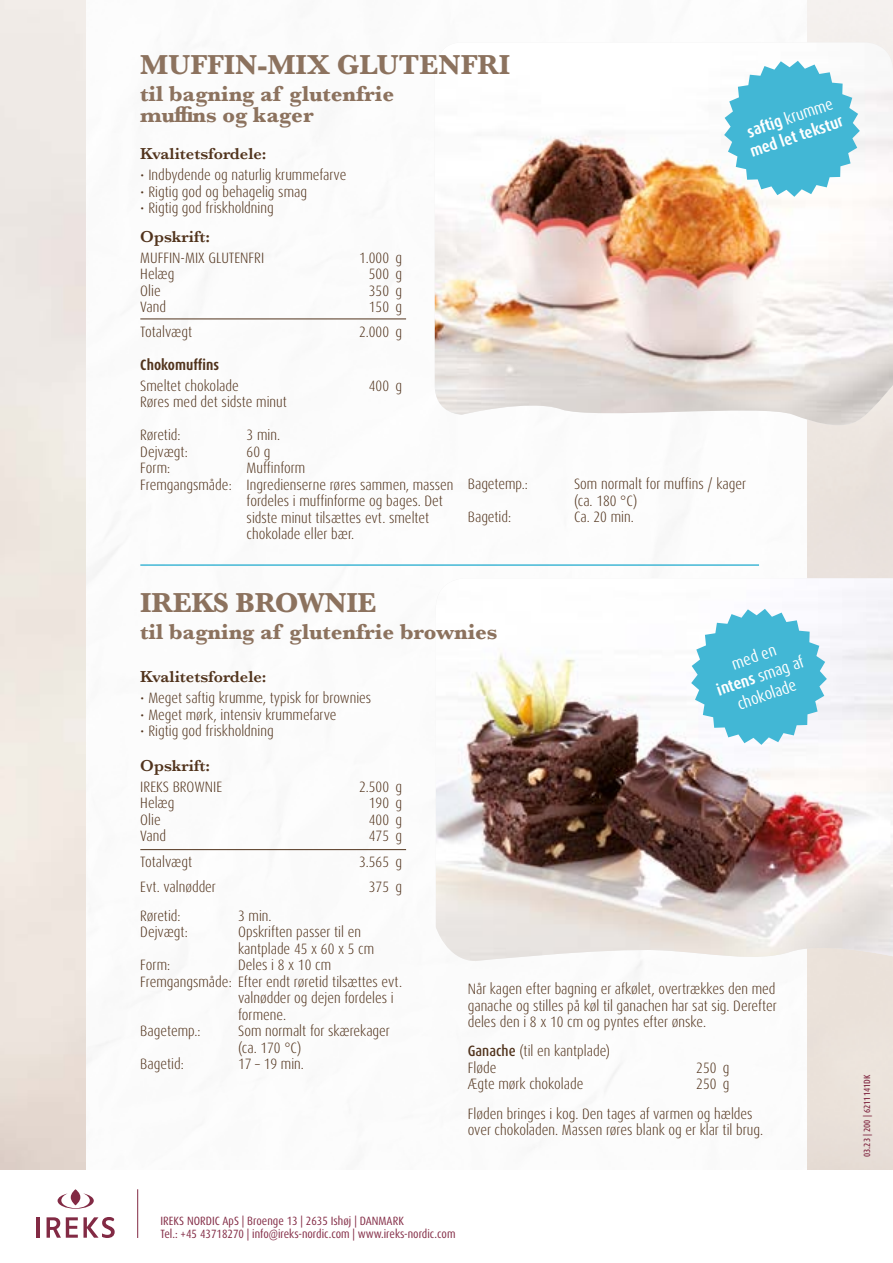
<style>
.page{position:relative;width:893px;height:1263px;background:#fff}
.page>*{position:absolute;margin:0;border:0;box-sizing:border-box;transform-origin:0 0}
.t1{font:700 28.5px "Baskerville";color:#8c725e}
.t2{font:700 22.5px/21px "Baskerville";color:#8c725e}
.t3{font:600 16.5px "Baskerville";color:#51331c}
.t4{font:condensed 16.5px/19.8px "Dax Pro";color:#fff;text-align:center}
.t5{font:700 condensed 16.5px/19.8px "Dax Pro";color:#fff}
.t6{font:300 condensed 15px/16.5px "Dax Pro";color:#51331c}
.t7{font:700 condensed 15px "Dax Pro";color:#51331c}
.t8{font:condensed 12px/13.5px "Dax Pro";color:#822a44}
.t9{font:500 condensed 9px "Dax Pro";color:#822a44}
.s1{font-weight:400}
.s2{font-weight:700}
.s3{font-weight:500}
</style>
<div class="page">
<img style="left:435px;top:43px;width:458px;height:384px">
<img style="left:436px;top:578px;width:457px;height:385px">
<hr style="left:140px;top:564px;width:619px;height:2px;background:#42b7d5">
<hr style="left:140px;top:319px;width:266px;height:1px;background:#51331c">
<hr style="left:140px;top:849px;width:266px;height:1px;background:#51331c">
<svg style="left:724px;top:61px;width:136px;height:136px"></svg>
<svg style="left:691px;top:609px;width:136px;height:136px"></svg>
<hr style="left:137px;top:1189px;width:1px;height:49px;background:#822a44">
<hr style="left:37px;top:1217px;width:3px;height:21px;background:#822a44">
<svg style="left:47px;top:1217px;width:68px;height:21px"></svg>
<svg style="left:58px;top:1189px;width:36px;height:20px"></svg>
<h1 class="t1" style="left:140px;top:44px;width:371px">MUFFIN-MIX GLUTENFRI</h1>
<h2 class="t2" style="left:140px;top:83px;width:255px">til bagning af glutenfrie muffins og kager</h2>
<p class="t3" style="left:140px;top:142px;width:128px">Kvalitetsfordele:</p>
<p class="t6" style="left:140px;top:167px;width:208px">• Indbydende og naturlig krummefarve</p>
<p class="t6" style="left:140px;top:183px;width:168px">• Rigtig god og behagelig smag</p>
<p class="t6" style="left:140px;top:200px;width:135px">• Rigtig god friskholdning</p>
<p class="t5" style="left:741px;top:124px;width:99px;rotate:-19deg">saftig <span class="s1">krumme </span>med let tekstur</p>
<p class="t3" style="left:140px;top:225px;width:71px">Opskrift:</p>
<p class="t6" style="left:140px;top:249px;width:125px">MUFFIN-MIX GLUTENFRI</p>
<p class="t6" style="left:359px;top:249px;width:45px">1.000 g</p>
<p class="t6" style="left:140px;top:266px;width:36px">Helæg</p>
<p class="t6" style="left:369px;top:266px;width:35px">500 g</p>
<p class="t6" style="left:140px;top:282px;width:22px">Olie</p>
<p class="t6" style="left:369px;top:282px;width:35px">350 g</p>
<p class="t6" style="left:140px;top:299px;width:27px">Vand</p>
<p class="t6" style="left:369px;top:299px;width:35px">150 g</p>
<p class="t6" style="left:140px;top:324px;width:53px">Totalvægt</p>
<p class="t6" style="left:359px;top:324px;width:45px">2.000 g</p>
<p class="t7" style="left:140px;top:355px;width:80px">Chokomuffins</p>
<p class="t6" style="left:140px;top:377px;width:100px">Smeltet chokolade</p>
<p class="t6" style="left:369px;top:377px;width:35px">400 g</p>
<p class="t6" style="left:140px;top:394px;width:148px">Røres med det sidste minut</p>
<p class="t6" style="left:140px;top:427px;width:42px">Røretid:</p>
<p class="t6" style="left:247px;top:427px;width:35px">3 min.</p>
<p class="t6" style="left:140px;top:443px;width:49px">Dejvægt:</p>
<p class="t6" style="left:247px;top:443px;width:25px">60 g</p>
<p class="t6" style="left:140px;top:460px;width:31px">Form:</p>
<p class="t6" style="left:247px;top:460px;width:60px">Muffinform</p>
<p class="t6" style="left:140px;top:476px;width:315px">Fremgangsmåde: Ingredienserne røres sammen, massen</p>
<p class="t6" style="left:247px;top:493px;width:198px">fordeles i muffinforme og bages. Det</p>
<p class="t6" style="left:247px;top:509px;width:184px">sidste minut tilsættes evt. smeltet</p>
<p class="t6" style="left:247px;top:526px;width:109px">chokolade eller bær.</p>
<p class="t6" style="left:468px;top:476px;width:62px">Bagetemp.:</p>
<p class="t6" style="left:574px;top:476px;width:174px">Som normalt for muffins / kager (ca. 180 °C)</p>
<p class="t6" style="left:468px;top:509px;width:45px">Bagetid:</p>
<p class="t6" style="left:574px;top:509px;width:61px">Ca. 20 min.</p>
<h1 class="t1" style="left:140px;top:583px;width:238px">IREKS BROWNIE</h1>
<h2 class="t2" style="left:140px;top:621px;width:359px">til bagning af glutenfrie brownies</h2>
<p class="t3" style="left:140px;top:665px;width:128px">Kvalitetsfordele:</p>
<p class="t6" style="left:140px;top:690px;width:233px">• Meget saftig krumme, typisk for brownies</p>
<p class="t6" style="left:140px;top:706px;width:198px">• Meget mørk, intensiv krummefarve</p>
<p class="t6" style="left:140px;top:723px;width:135px">• Rigtig god friskholdning</p>
<p class="t4" style="left:708px;top:662px;width:92px;rotate:-19deg">med en<br><span class="s2">intens</span> smag af chokolade</p>
<p class="t3" style="left:140px;top:754px;width:71px">Opskrift:</p>
<p class="t6" style="left:140px;top:779px;width:83px">IREKS BROWNIE</p>
<p class="t6" style="left:359px;top:779px;width:45px">2.500 g</p>
<p class="t6" style="left:140px;top:795px;width:36px">Helæg</p>
<p class="t6" style="left:369px;top:795px;width:35px">190 g</p>
<p class="t6" style="left:140px;top:812px;width:22px">Olie</p>
<p class="t6" style="left:369px;top:812px;width:35px">400 g</p>
<p class="t6" style="left:140px;top:828px;width:27px">Vand</p>
<p class="t6" style="left:369px;top:828px;width:35px">475 g</p>
<p class="t6" style="left:140px;top:853px;width:53px">Totalvægt</p>
<p class="t6" style="left:359px;top:853px;width:45px">3.565 g</p>
<p class="t6" style="left:140px;top:878px;width:77px">Evt. valnødder</p>
<p class="t6" style="left:369px;top:878px;width:35px">375 g</p>
<p class="t6" style="left:140px;top:907px;width:42px">Røretid:</p>
<p class="t6" style="left:238px;top:907px;width:35px">3 min.</p>
<p class="t6" style="left:140px;top:924px;width:49px">Dejvægt:</p>
<p class="t6" style="left:238px;top:924px;width:138px">Opskriften passer til en kantplade 45 x 60 x 5 cm</p>
<p class="t6" style="left:140px;top:957px;width:31px">Form:</p>
<p class="t6" style="left:238px;top:957px;width:94px">Deles i 8 x 10 cm</p>
<p class="t6" style="left:140px;top:973px;width:263px">Fremgangsmåde: Efter endt røretid tilsættes evt.</p>
<p class="t6" style="left:238px;top:990px;width:157px">valnødder og dejen fordeles i</p>
<p class="t6" style="left:238px;top:1006px;width:49px">formene.</p>
<p class="t6" style="left:140px;top:1023px;width:62px">Bagetemp.:</p>
<p class="t6" style="left:238px;top:1023px;width:153px">Som normalt for skærekager (ca. 170 °C)</p>
<p class="t6" style="left:140px;top:1056px;width:45px">Bagetid:</p>
<p class="t6" style="left:238px;top:1056px;width:67px">17 – 19 min.</p>
<p class="t6" style="left:468px;top:981px;width:311px;text-align:justify">Når kagen efter bagning er afkølet, overtrækkes den med ganache og stilles på køl til ganachen har sat sig. Derefter deles den i 8 x 10 cm og pyntes efter ønske.</p>
<p class="t6" style="left:468px;top:1043px;width:144px"><span class="s3">Ganache</span> (til en kantplade)<br>Fløde</p>
<p class="t6" style="left:696px;top:1059px;width:35px">250 g</p>
<p class="t6" style="left:468px;top:1076px;width:117px">Ægte mørk chokolade</p>
<p class="t6" style="left:468px;top:1070px;width:286px;line-height:29.2px;text-indent:228px">250 g<br>Fløden bringes i kog. Den tages af varmen og hældes</p>
<p class="t6" style="left:468px;top:1122px;width:297px">over chokoladen. Massen røres blank og er klar til brug.</p>
<p class="t9" style="left:861px;top:1157px;width:84px;rotate:-90deg">03.23 | 200 | 6211141DK</p>
<p class="t8" style="left:161px;top:1214px;width:296px">IREKS NORDIC ApS | Broenge 13 | 2635 Ishøj | DANMARK<br>Tel.: +45 43718270 | info@ireks-nordic.com | www.ireks-nordic.com</p>
</div>
